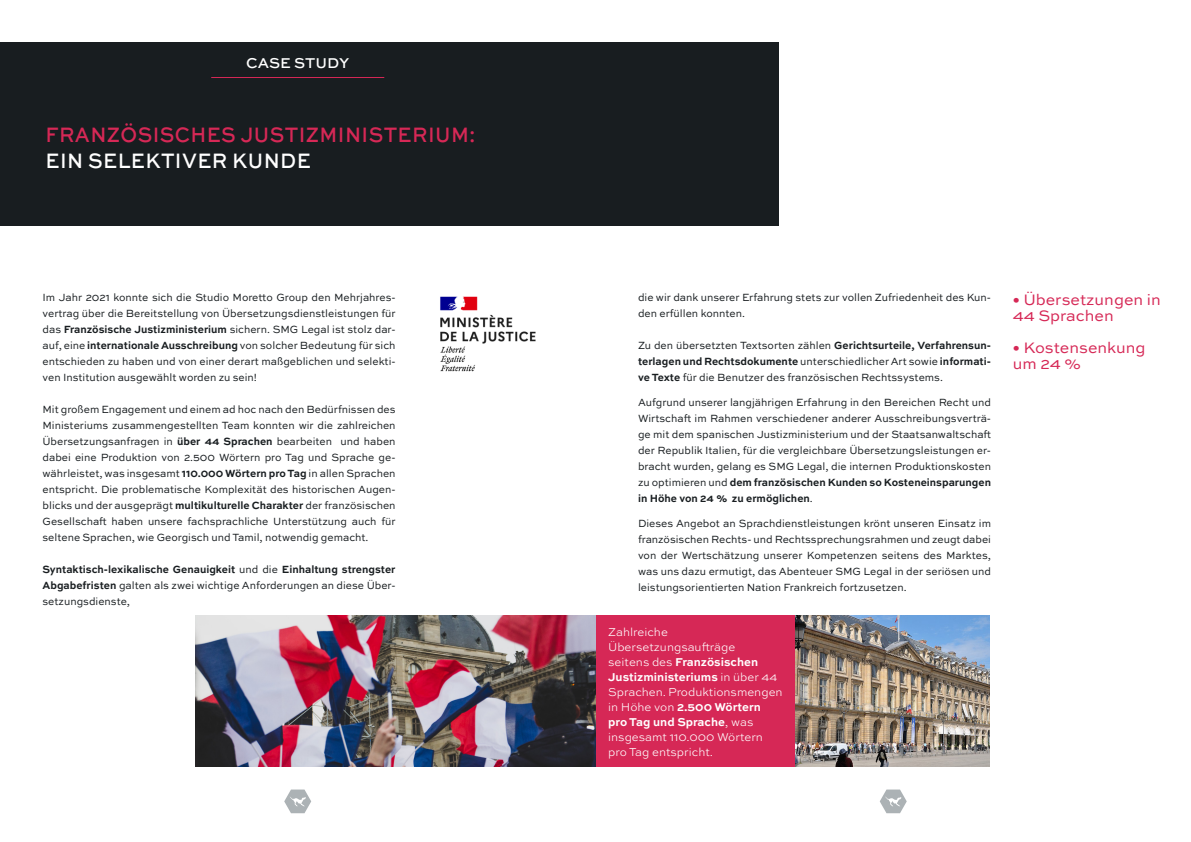
<style>
.page{position:relative;width:1191px;height:842px;background:#fff}
.page>*{position:absolute;margin:0;border:0;box-sizing:border-box;transform-origin:0 0}
.t1{font:500 22px "Sweet Sans Pro";letter-spacing:.02em;color:#d62856;scale:.9 1}
.t2{font:500 22px "Sweet Sans Pro";letter-spacing:.02em;color:#fff;scale:.9 1}
.t3{font:16px/16px "Sweet Sans Pro";color:#d62856}
.t4{font:500 15px "Sweet Sans Pro";color:#fff}
.t5{font:300 12px/15px "Sweet Sans Pro";color:#fff}
.t6{font:11px/16px "Sweet Sans Pro";color:#181d20;text-align:justify;scale:.95 1}
.t7{font:700 11px/16px "Sweet Sans Pro";color:#181d20;text-align:justify;scale:.95 1}
.s1{font-weight:700}
.s2{font-weight:400}
</style>
<div class="page">
<svg style="left:284px;top:789px;width:27px;height:24px"></svg>
<img style="left:795px;top:616px;width:194px;height:151px">
<div style="left:0;top:43px;width:778px;height:183px;background:#181d20"></div>
<hr style="left:211px;top:77px;width:173px;height:1px;background:#d62856">
<div style="left:595px;top:616px;width:200px;height:151px;background:#d62856"></div>
<img style="left:196px;top:616px;width:399px;height:151px">
<img style="left:440px;top:296px;width:96px;height:76px">
<svg style="left:880px;top:789px;width:26px;height:24px"></svg>
<p class="t4" style="left:246px;top:52px;width:105px">CASE STUDY</p>
<p class="t1" style="left:46px;top:118px;width:479px">FRANZÖSISCHES JUSTIZMINISTERIUM:</p>
<p class="t2" style="left:46px;top:145px;width:296px">EIN SELEKTIVER KUNDE</p>
<p class="t6" style="left:43px;top:289px;width:373px">Im Jahr 2021 konnte sich die Studio Moretto Group den Mehrjahres&shy;vertrag über die Bereitstellung von Übersetzungsdienstleistungen für das <span class="s1">Französische Justizministerium</span> sichern. SMG Legal ist stolz dar&shy;auf, eine <span class="s1">internationale Ausschreibung</span> von solcher Bedeutung für sich entschieden zu haben und von einer derart maßgeblichen und selekti&shy;ven Institution ausgewählt worden zu sein!</p>
<p class="t6" style="left:43px;top:401px;width:373px">Mit großem Engagement und einem ad hoc nach den Bedürfnissen des Ministeriums zusammengestellten Team konnten wir die zahlreichen Übersetzungsanfragen in <span class="s1">über 44 Sprachen</span> bearbeiten und haben dabei eine Produktion von 2.500 Wörtern pro Tag und Sprache ge&shy;währleistet, was insgesamt <span class="s1">110.000 Wörtern pro Tag</span> in allen Sprachen entspricht. Die problematische Komplexität des historischen Augen&shy;blicks und der ausgeprägt <span class="s1">multikulturelle Charakter</span> der französischen Gesellschaft haben unsere fachsprachliche Unterstützung auch für seltene Sprachen, wie Georgisch und Tamil, notwendig gemacht.</p>
<p class="t7" style="left:43px;top:561px;width:373px">Syntaktisch-lexikalische Genauigkeit <span class="s2">und die</span> Einhaltung strengster Abgabefristen <span class="s2">galten als zwei wichtige Anforderungen an diese Über&shy;setzungsdienste,</span></p>
<p class="t6" style="left:638px;top:289px;width:373px">die wir dank unserer Erfahrung stets zur vollen Zufriedenheit des Kun&shy;den erfüllen konnten.</p>
<p class="t6" style="left:638px;top:337px;width:373px">Zu den übersetzten Textsorten zählen <span class="s1">Gerichtsurteile, Verfahrensun&shy;terlagen und Rechtsdokumente</span> unterschiedlicher Art sowie <span class="s1">informati&shy;ve Texte</span> für die Benutzer des französischen Rechtssystems.</p>
<p class="t6" style="left:638px;top:394px;width:373px">Aufgrund unserer langjährigen Erfahrung in den Bereichen Recht und Wirtschaft im Rahmen verschiedener anderer Ausschreibungsverträ&shy;ge mit dem spanischen Justizministerium und der Staatsanwaltschaft der Republik Italien, für die vergleichbare Übersetzungsleistungen er&shy;bracht wurden, gelang es SMG Legal, die internen Produktionskosten zu optimieren und <span class="s1">dem französischen Kunden so Kosteneinsparungen in Höhe von 24 % zu ermöglichen</span>.</p>
<p class="t6" style="left:638px;top:515px;width:373px">Dieses Angebot an Sprachdienstleistungen krönt unseren Einsatz im französischen Rechts- und Rechtssprechungsrahmen und zeugt dabei von der Wertschätzung unserer Kompetenzen seitens des Marktes, was uns dazu ermutigt, das Abenteuer SMG Legal in der seriösen und leistungsorientierten Nation Frankreich fortzusetzen.</p>
<p class="t5" style="left:608px;top:624px;width:176px">Zahlreiche<br>Übersetzungsaufträge<br>seitens des <span class="s1">Französischen<br>Justizministeriums</span> in über 44<br>Sprachen. Produktionsmengen in Höhe von <span class="s1">2.500 Wörtern pro Tag und Sprache</span>, was insgesamt 110.000 Wörtern pro Tag entspricht.</p>
<p class="t3" style="left:1012px;top:291px;width:149px">• Übersetzungen in<br>44 Sprachen</p>
<p class="t3" style="left:1012px;top:339px;width:134px">• Kostensenkung um 24 %</p>
</div>
